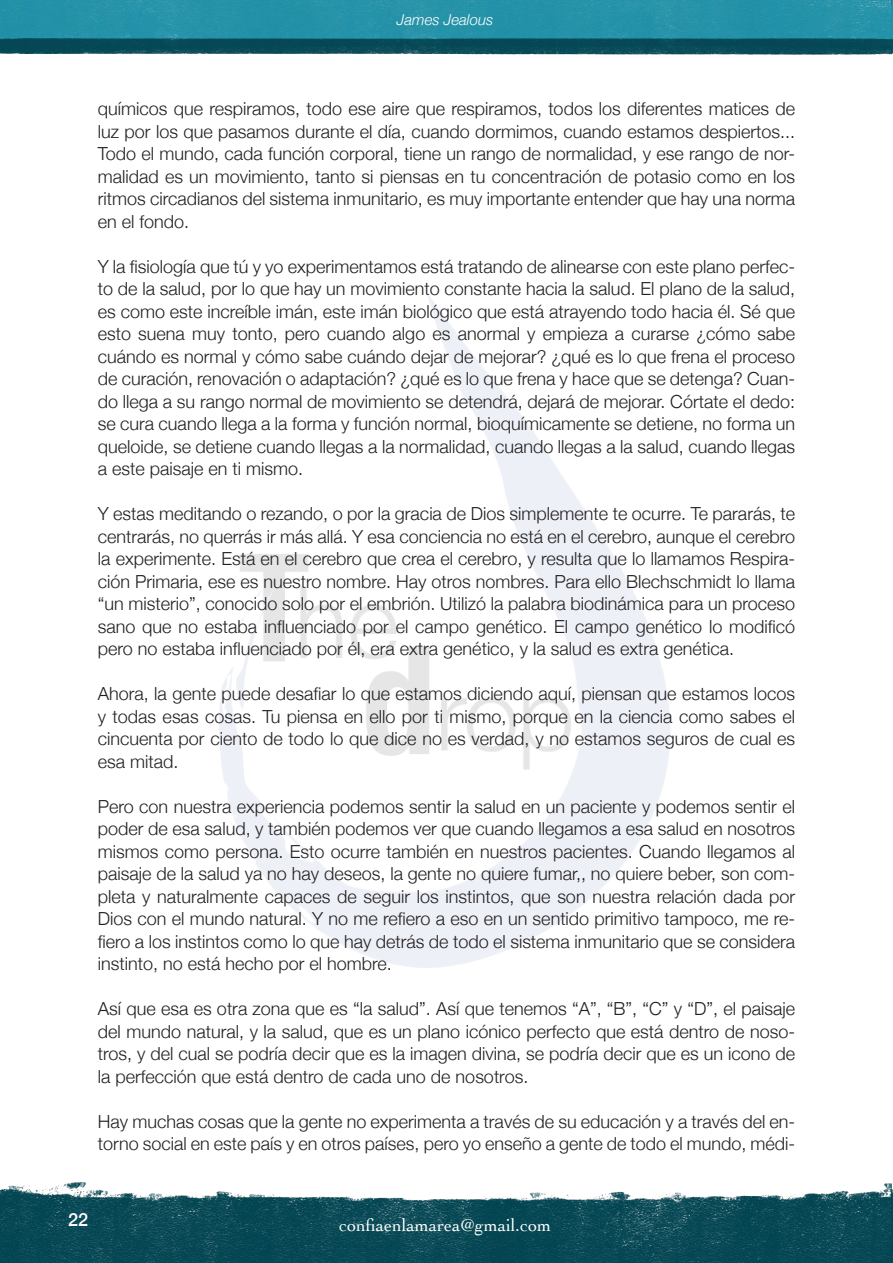
<style>
.page{position:relative;width:893px;height:1263px;background:#fff}
.page>*{position:absolute;margin:0;border:0;box-sizing:border-box;transform-origin:0 0}
.Castellano{font:300 18px/22.5px "Helvetica Neue";color:#231f20;text-align:justify}
.t1{font:18px "Cochin";color:#fff}
.t2{font:500 18px "Helvetica Neue";color:#fff}
.t3{font:italic 300 15px "Helvetica Neue";color:#fff}
</style>
<div class="page">
<img style="left:0;top:0;width:893px;height:55px">
<img style="left:0;top:1183px;width:893px;height:80px">
<img style="left:219px;top:292px;width:452px;height:675px">
<p class="t3" style="left:397px;top:8px;width:98px">James Jealous</p>
<p class="Castellano" style="left:98px;top:96px;width:699px">químicos que respiramos, todo ese aire que respiramos, todos los diferentes matices de luz por los que pasamos durante el día, cuando dormimos, cuando estamos despiertos...<br>Todo el mundo, cada función corporal, tiene un rango de normalidad, y ese rango de nor&shy;malidad es un movimiento, tanto si piensas en tu concentración de potasio como en los ritmos circadianos del sistema inmunitario, es muy importante entender que hay una norma en el fondo.</p>
<p class="Castellano" style="left:98px;top:254px;width:699px">Y la fisiología que tú y yo experimentamos está tratando de alinearse con este plano perfec&shy;to de la salud, por lo que hay un movimiento constante hacia la salud. El plano de la salud, es como este increíble imán, este imán biológico que está atrayendo todo hacia él. Sé que esto suena muy tonto, pero cuando algo es anormal y empieza a curarse ¿cómo sabe cuándo es normal y cómo sabe cuándo dejar de mejorar? ¿qué es lo que frena el proceso de curación, renovación o adaptación? ¿qué es lo que frena y hace que se detenga? Cuan&shy;do llega a su rango normal de movimiento se detendrá, dejará de mejorar. Córtate el dedo: se cura cuando llega a la forma y función normal, bioquímicamente se detiene, no forma un queloide, se detiene cuando llegas a la normalidad, cuando llegas a la salud, cuando llegas a este paisaje en ti mismo.</p>
<p class="Castellano" style="left:98px;top:501px;width:699px">Y estas meditando o rezando, o por la gracia de Dios simplemente te ocurre. Te pararás, te centrarás, no querrás ir más allá. Y esa conciencia no está en el cerebro, aunque el cerebro la experimente. Está en el cerebro que crea el cerebro, y resulta que lo llamamos Respira&shy;ción Primaria, ese es nuestro nombre. Hay otros nombres. Para ello Blechschmidt lo llama “un misterio”, conocido solo por el embrión. Utilizó la palabra biodinámica para un proceso sano que no estaba influenciado por el campo genético. El campo genético lo modificó pero no estaba influenciado por él, era extra genético, y la salud es extra genética.</p>
<p class="Castellano" style="left:98px;top:681px;width:699px">Ahora, la gente puede desafiar lo que estamos diciendo aquí, piensan que estamos locos y todas esas cosas. Tu piensa en ello por ti mismo, porque en la ciencia como sabes el cincuenta por ciento de todo lo que dice no es verdad, y no estamos seguros de cual es esa mitad.</p>
<p class="Castellano" style="left:98px;top:794px;width:699px">Pero con nuestra experiencia podemos sentir la salud en un paciente y podemos sentir el poder de esa salud, y también podemos ver que cuando llegamos a esa salud en nosotros mismos como persona. Esto ocurre también en nuestros pacientes. Cuando llegamos al paisaje de la salud ya no hay deseos, la gente no quiere fumar,, no quiere beber, son com&shy;pleta y naturalmente capaces de seguir los instintos, que son nuestra relación dada por Dios con el mundo natural. Y no me refiero a eso en un sentido primitivo tampoco, me re&shy;fiero a los instintos como lo que hay detrás de todo el sistema inmunitario que se considera instinto, no está hecho por el hombre.</p>
<p class="Castellano" style="left:98px;top:996px;width:699px">Así que esa es otra zona que es “la salud”. Así que tenemos “A”, “B”, “C” y “D”, el paisaje del mundo natural, y la salud, que es un plano icónico perfecto que está dentro de noso&shy;tros, y del cual se podría decir que es la imagen divina, se podría decir que es un icono de la perfección que está dentro de cada uno de nosotros.</p>
<p class="Castellano" style="left:98px;top:1109px;width:699px">Hay muchas cosas que la gente no experimenta a través de su educación y a través del en&shy;torno social en este país y en otros países, pero yo enseño a gente de todo el mundo, médi-</p>
<p class="t2" style="left:68px;top:1205px;width:22px">22</p>
<p class="t1" style="left:339px;top:1213px;width:213px">confiaenlamarea@gmail.com</p>
</div>
